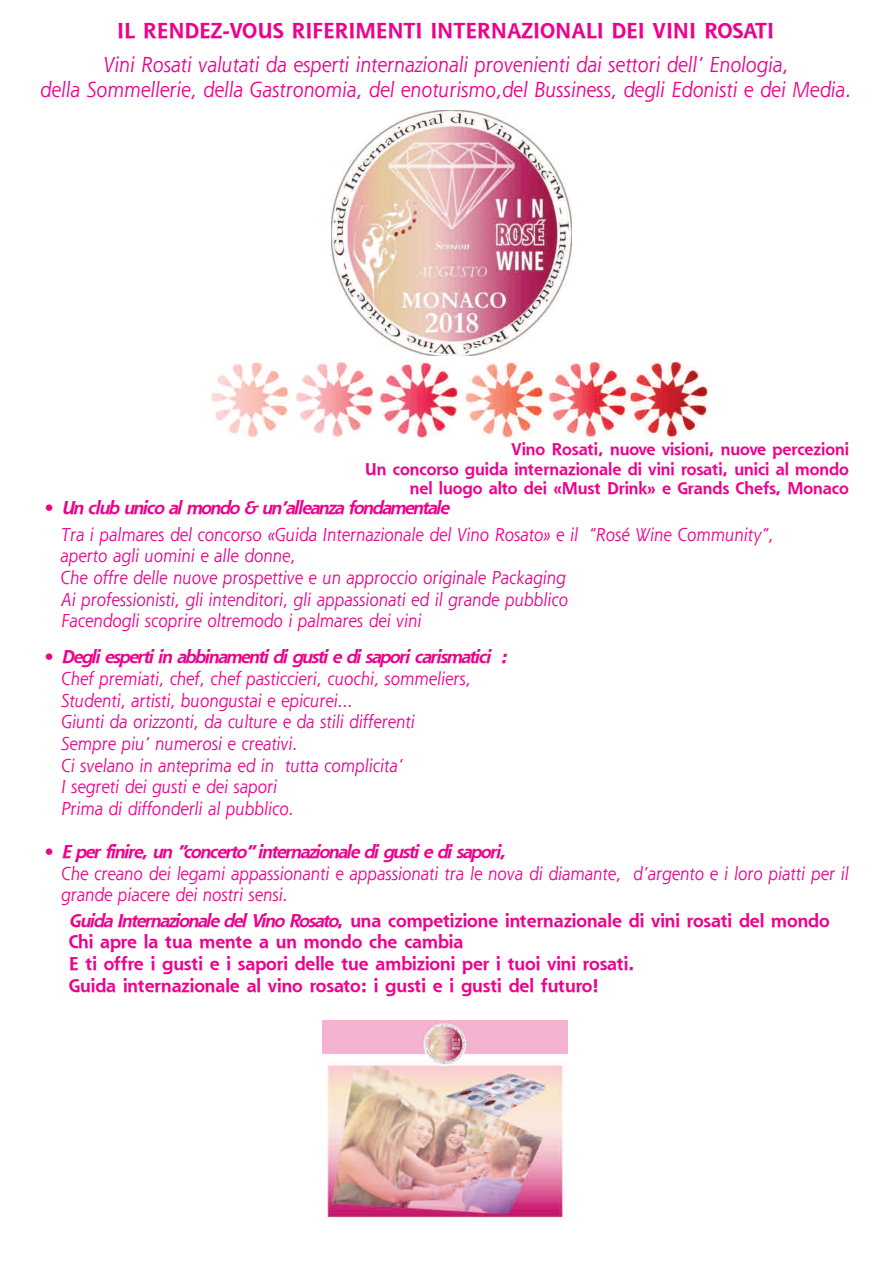
<style>
.page{position:relative;width:893px;height:1263px;background:#fff}
.page>*{position:absolute;margin:0;border:0;box-sizing:border-box;transform-origin:0 0}
.t1{font:italic 21px/25.2px "Shannon";color:#ed028c;text-align:center}
.t2{font:700 21px "Shannon";letter-spacing:-.005em;color:#ed028c}
.t3{font:italic 18px/21.6px "Shannon";color:#ed028c}
.t4{font:700 18px/21.6px "Shannon";letter-spacing:-.005em;color:#ed028c}
.t5{font:700 16.5px/19.8px "Shannon";letter-spacing:-.005em;color:#ed028c;text-align:right}
.s1{font-weight:700}
.s2{font-style:italic}
</style>
<div class="page">
<img style="left:322px;top:1021px;width:246px;height:197px">
<img style="left:331px;top:111px;width:241px;height:244px">
<img style="left:211px;top:361px;width:498px;height:78px">
<p class="t2" style="left:117px;top:18px;width:658px">IL RENDEZ-VOUS RIFERIMENTI INTERNAZIONALI DEI VINI ROSATI</p>
<p class="t1" style="left:40px;top:53px;width:812px">Vini Rosati valutati da esperti internazionali provenienti dai settori dell’ Enologia,<br>della Sommellerie, della Gastronomia, del enoturismo,del Bussiness, degli Edonisti e dei Media.</p>
<p class="t5" style="left:365px;top:439px;width:486px">Vino Rosati, nuove visioni, nuove percezioni<br>Un concorso guida internazionale di vini rosati, unici al mondo nel luogo alto dei «Must Drink» e Grands Chefs, Monaco</p>
<p class="t3" style="left:61px;top:495px;width:714px;line-height:26.7px;text-indent:-17px">• <span class="s1">Un club unico al mondo &amp; un’alleanza fondamentale<br></span>Tra i palmares del concorso «Guida Internazionale del Vino Rosato» e il “Rosé Wine Community”,</p>
<p class="t3" style="left:61px;top:546px;width:509px">aperto agli uomini e alle donne,<br>Che offre delle nuove prospettive e un approccio originale Packaging Ai professionisti, gli intenditori, gli appassionati ed il grande pubblico Facendogli scoprire oltremodo i palmares dei vini</p>
<p class="t3" style="left:61px;top:647px;width:452px;text-indent:-17px">• <span class="s1">Degli esperti in abbinamenti di gusti e di sapori carismatici :<br></span>Chef premiati, chef, chef pasticcieri, cuochi, sommeliers, Studenti, artisti, buongustai e epicurei...<br>Giunti da orizzonti, da culture e da stili differenti<br>Sempre piu’ numerosi e creativi.<br>Ci svelano in anteprima ed in tutta complicita’<br>I segreti dei gusti e dei sapori<br>Prima di diffonderli al pubblico.</p>
<p class="t3" style="left:61px;top:842px;width:789px;text-indent:-17px">• <span class="s1">E per finire, un ”concerto” internazionale di gusti e di sapori,<br></span>Che creano dei legami appassionanti e appassionati tra le nova di diamante, d’argento e i loro piatti per il grande piacere dei nostri sensi.</p>
<p class="t4" style="left:69px;top:910px;width:763px"><span class="s2">GuidaInternazionaledelVinoRosato</span>, una competizione internazionale di vini rosati del mondo Chi apre la tua mente a un mondo che cambia<br>E ti offre i gusti e i sapori delle tue ambizioni per i tuoi vini rosati.<br>Guida internazionale al vino rosato: i gusti e i gusti del futuro!</p>
</div>
